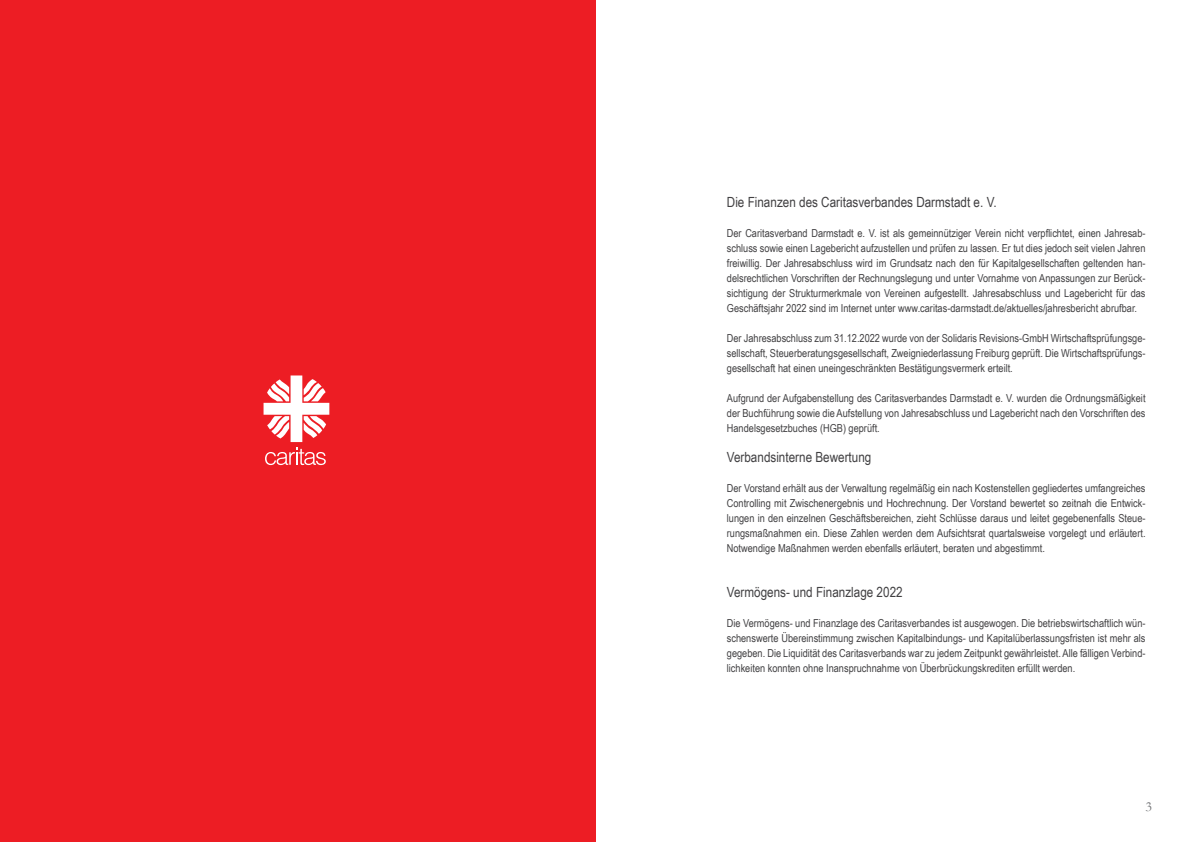
<style>
.page{position:relative;width:1191px;height:842px;background:#fff}
.page>*{position:absolute;margin:0;border:0;box-sizing:border-box;transform-origin:0 0}
.t1{font:14px "Arial Narrow";color:#414042}
.t2{font:14px "Garamond";color:#6d6e71}
.t3{font:11px/15px "Arial Narrow";color:#414042;text-align:justify}
</style>
<div class="page">
<div style="left:0;top:0;width:595px;height:842px;background:#ed1d24"></div>
<svg style="left:263px;top:375px;width:67px;height:91px"></svg>
<p class="t1" style="left:727px;top:192px;width:271px">Die Finanzen des Caritasverbandes Darmstadt e. V.</p>
<p class="t3" style="left:727px;top:225px;width:420px">Der Caritasverband Darmstadt e. V. ist als gemeinnütziger Verein nicht verpflichtet, einen Jahresab&shy;schluss sowie einen Lagebericht aufzustellen und prüfen zu lassen. Er tut dies jedoch seit vielen Jahren freiwillig. Der Jahresabschluss wird im Grundsatz nach den für Kapitalgesellschaften geltenden han&shy;delsrechtlichen Vorschriften der Rechnungslegung und unter Vornahme von Anpassungen zur Berück&shy;sichtigung der Strukturmerkmale von Vereinen aufgestellt. Jahresabschluss und Lagebericht für das Geschäftsjahr 2022 sind im Internet unter www.caritas-darmstadt.de/aktuelles/jahresbericht abrufbar.</p>
<p class="t3" style="left:727px;top:330px;width:420px">Der Jahresabschluss zum 31.12.2022 wurde von der Solidaris Revisions-GmbH Wirtschaftsprüfungsge&shy;sellschaft, Steuerberatungsgesellschaft, Zweigniederlassung Freiburg geprüft. Die Wirtschaftsprüfungs&shy;gesellschaft hat einen uneingeschränkten Bestätigungsvermerk erteilt.</p>
<p class="t3" style="left:727px;top:390px;width:420px">Aufgrund der Aufgabenstellung des Caritasverbandes Darmstadt e. V. wurden die Ordnungsmäßigkeit der Buchführung sowie die Aufstellung von Jahresabschluss und Lagebericht nach den Vorschriften des Handelsgesetzbuches (HGB) geprüft.</p>
<p class="t1" style="left:727px;top:447px;width:146px">Verbandsinterne Bewertung</p>
<p class="t3" style="left:727px;top:480px;width:420px">Der Vorstand erhält aus der Verwaltung regelmäßig ein nach Kostenstellen gegliedertes umfangreiches Controlling mit Zwischenergebnis und Hochrechnung. Der Vorstand bewertet so zeitnah die Entwick&shy;lungen in den einzelnen Geschäftsbereichen, zieht Schlüsse daraus und leitet gegebenenfalls Steue&shy;rungsmaßnahmen ein. Diese Zahlen werden dem Aufsichtsrat quartalsweise vorgelegt und erläutert.<br>Notwendige Maßnahmen werden ebenfalls erläutert, beraten und abgestimmt.</p>
<p class="t1" style="left:727px;top:582px;width:177px">Vermögens- und Finanzlage 2022</p>
<p class="t3" style="left:727px;top:615px;width:420px">Die Vermögens- und Finanzlage des Caritasverbandes ist ausgewogen. Die betriebswirtschaftlich wün&shy;schenswerte Übereinstimmung zwischen Kapitalbindungs- und Kapitalüberlassungsfristen ist mehr als gegeben. Die Liquidität des Caritasverbands war zu jedem Zeitpunkt gewährleistet. Alle fälligen Verbind&shy;lichkeiten konnten ohne Inanspruchnahme von Überbrückungskrediten erfüllt werden.</p>
<p class="t2" style="left:1145px;top:798px;width:8px">3</p>
</div>
